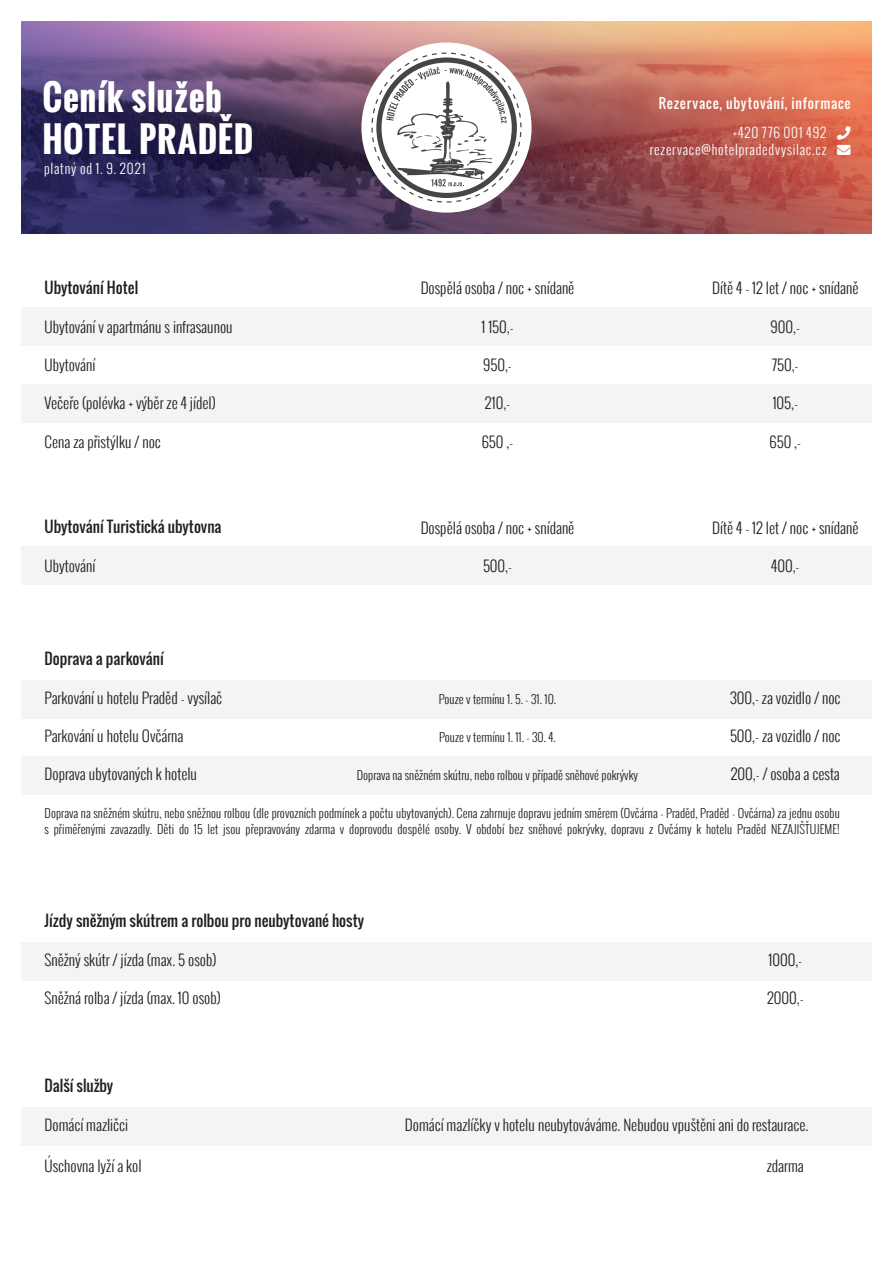
<style>
.page{position:relative;width:893px;height:1263px;background:#fff}
.page>*{position:absolute;margin:0;border:0;box-sizing:border-box;transform-origin:0 0}
.t1{font:700 34.5px/41.4px "Oswald";letter-spacing:.025em;color:#fff}
.t2{font:300 15px "Oswald";color:#231f20}
.t3{font:15px "Oswald";color:#231f20}
.t4{font:300 13.5px/16.2px "Oswald";letter-spacing:.06em;color:#fff;text-align:right}
.t5{font:13.5px "Oswald";letter-spacing:.055em;color:#fff}
.t6{font:300 12px/16.5px "Oswald";letter-spacing:.01em;color:#231f20}
</style>
<div class="page">
<img style="left:21px;top:21px;width:851px;height:213px">
<div style="left:361px;top:43px;width:170px;height:170px;background:#fff;border-radius:50%"></div>
<svg style="left:371px;top:53px;width:150px;height:150px"></svg>
<div style="left:21px;top:307px;width:851px;height:39px;background:#f4f4f4"></div>
<div style="left:21px;top:384px;width:851px;height:38px;background:#f4f4f4"></div>
<div style="left:21px;top:942px;width:851px;height:38px;background:#f4f4f4"></div>
<div style="left:21px;top:1107px;width:851px;height:38px;background:#f4f4f4"></div>
<div style="left:21px;top:547px;width:851px;height:38px;background:#f4f4f4"></div>
<div style="left:21px;top:680px;width:851px;height:38px;background:#f4f4f4"></div>
<div style="left:21px;top:757px;width:851px;height:38px;background:#f4f4f4"></div>
<svg style="left:837px;top:126px;width:14px;height:29px"></svg>
<h1 class="t1" style="left:43px;top:77px;width:212px">Ceník služeb<br>HOTEL PRADĚD</h1>
<p class="t4" style="left:44px;top:160px;width:103px">platný od 1. 9. 2021</p>
<p class="t5" style="left:659px;top:93px;width:193px">Rezervace, ubytování, informace</p>
<p class="t4" style="left:650px;top:125px;width:178px">+420 776 001 492 rezervace@hotelpradedvysilac.cz</p>
<p class="t3" style="left:45px;top:276px;width:95px">Ubytování Hotel</p>
<p class="t2" style="left:421px;top:277px;width:155px">Dospělá osoba / noc + snídaně</p>
<p class="t2" style="left:45px;top:316px;width:190px">Ubytování v apartmánu s infrasaunou</p>
<p class="t2" style="left:481px;top:316px;width:34px">1 150,-</p>
<p class="t2" style="left:771px;top:316px;width:31px">900,-</p>
<p class="t2" style="left:45px;top:354px;width:52px">Ubytování</p>
<p class="t2" style="left:483px;top:354px;width:30px">950,-</p>
<p class="t2" style="left:772px;top:354px;width:28px">750,-</p>
<p class="t2" style="left:45px;top:392px;width:173px">Večeře (polévka + výběr ze 4 jídel)</p>
<p class="t2" style="left:485px;top:392px;width:27px">210,-</p>
<p class="t2" style="left:773px;top:392px;width:27px">105,-</p>
<p class="t2" style="left:45px;top:430px;width:118px">Cena za přistýlku / noc</p>
<p class="t2" style="left:482px;top:430px;width:33px">650 ,-</p>
<p class="t2" style="left:770px;top:430px;width:33px">650 ,-</p>
<p class="t2" style="left:712px;top:277px;width:148px">Dítě 4 - 12 let / noc + snídaně</p>
<p class="t3" style="left:45px;top:516px;width:179px">Ubytování Turistická ubytovna</p>
<p class="t2" style="left:421px;top:516px;width:155px">Dospělá osoba / noc + snídaně</p>
<p class="t2" style="left:712px;top:516px;width:148px">Dítě 4 - 12 let / noc + snídaně</p>
<p class="t2" style="left:45px;top:555px;width:52px">Ubytování</p>
<p class="t2" style="left:483px;top:555px;width:31px">500,-</p>
<p class="t2" style="left:771px;top:555px;width:30px">400,-</p>
<p class="t3" style="left:45px;top:648px;width:121px">Doprava a parkování</p>
<p class="t2" style="left:45px;top:687px;width:179px">Parkování u hotelu Praděd - vysílač</p>
<p class="t6" style="left:439px;top:690px;width:119px">Pouze v termínu 1. 5. - 31. 10.</p>
<p class="t2" style="left:730px;top:687px;width:112px">300,- za vozidlo / noc</p>
<p class="t6" style="left:439px;top:729px;width:118px">Pouze v termínu 1. 11. - 30. 4.</p>
<p class="t6" style="left:357px;top:767px;width:283px">Doprava na sněžném skútru, nebo rolbou v případě sněhové pokrývky</p>
<p class="t2" style="left:45px;top:725px;width:140px">Parkování u hotelu Ovčárna</p>
<p class="t2" style="left:730px;top:725px;width:112px">500,- za vozidlo / noc</p>
<p class="t2" style="left:45px;top:763px;width:154px">Doprava ubytovaných k hotelu</p>
<p class="t2" style="left:731px;top:763px;width:111px">200,- / osoba a cesta</p>
<p class="t6" style="left:45px;top:805px;width:797px">Doprava na sněžném skútru, nebo sněžnou rolbou (dle provozních podmínek a počtu ubytovaných). Cena zahrnuje dopravu jedním směrem (Ovčárna - Praděd, Praděd - Ovčárna) za jednu osobu s přiměřenými zavazadly. Děti do 15 let jsou přepravovány zdarma v doprovodu dospělé osoby. V období bez sněhové pokrývky, dopravu z Ovčárny k hotelu Praděd NEZAJIŠŤUJEME!</p>
<p class="t3" style="left:45px;top:909px;width:321px">Jízdy sněžným skútrem a rolbou pro neubytované hosty</p>
<p class="t2" style="left:45px;top:948px;width:173px">Sněžný skútr / jízda (max. 5 osob)</p>
<p class="t2" style="left:768px;top:948px;width:35px">1000,-</p>
<p class="t2" style="left:45px;top:987px;width:178px">Sněžná rolba / jízda (max. 10 osob)</p>
<p class="t2" style="left:767px;top:987px;width:38px">2000,-</p>
<p class="t3" style="left:45px;top:1075px;width:70px">Další služby</p>
<p class="t2" style="left:45px;top:1114px;width:85px">Domácí mazličci</p>
<p class="t2" style="left:405px;top:1114px;width:405px">Domácí mazlíčky v hotelu neubytováváme. Nebudou vpuštěni ani do restaurace.</p>
<p class="t2" style="left:45px;top:1155px;width:99px">Úschovna lyží a kol</p>
<p class="t2" style="left:767px;top:1155px;width:38px">zdarma</p>
</div>
